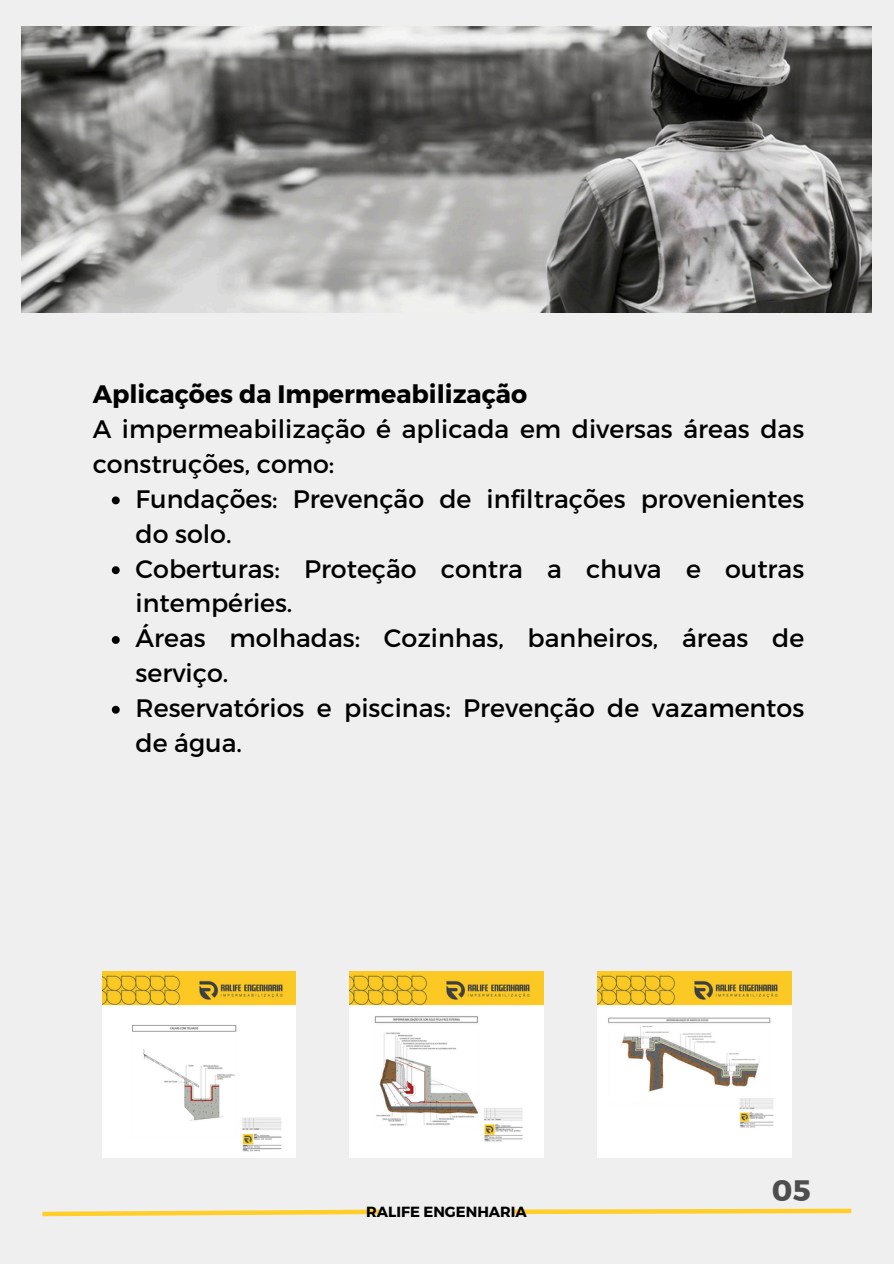
<style>
.page{position:relative;width:894px;height:1264px;background:#fff}
.page>*{position:absolute;margin:0;border:0;box-sizing:border-box;transform-origin:0 0}
.t1{font:29.4px "Kief Montaser Bold";color:#4d4d4d}
.t2{font:25.2px/34.8px "Montserrat";color:#000}
.t3{font:700 14.7px "Montserrat";color:#000}
.s1{font-weight:700}
</style>
<div class="page">
<div style="left:0;top:0;width:893px;height:1263px;background:#efefef"></div>
<img style="left:102px;top:971px;width:194px;height:186px">
<svg style="left:112px;top:496px;width:8px;height:8px"></svg>
<svg style="left:112px;top:566px;width:8px;height:8px"></svg>
<svg style="left:112px;top:636px;width:8px;height:8px"></svg>
<svg style="left:112px;top:705px;width:8px;height:8px"></svg>
<img style="left:22px;top:27px;width:849px;height:285px">
<img style="left:350px;top:971px;width:193px;height:186px">
<img style="left:597px;top:971px;width:194px;height:186px">
<svg style="left:42px;top:1209px;width:338px;height:8px"></svg>
<svg style="left:514px;top:1208px;width:338px;height:7px"></svg>
<h1 class="t2" style="left:93px;top:375px;width:713px"><span class="s1">Aplicações da Impermeabilização<br></span>A impermeabilização é aplicada em diversas áreas das construções, como:</h1>
<p class="t2" style="left:136px;top:480px;width:670px">Fundações: Prevenção de infiltrações provenientes do solo.</p>
<p class="t2" style="left:136px;top:550px;width:670px">Coberturas: Proteção contra a chuva e outras intempéries.</p>
<p class="t2" style="left:136px;top:619px;width:670px">Áreas molhadas: Cozinhas, banheiros, áreas de serviço.</p>
<p class="t2" style="left:136px;top:689px;width:670px">Reservatórios e piscinas: Prevenção de vazamentos de água.</p>
<p class="t3" style="left:366px;top:1202px;width:162px">RALIFE ENGENHARIA</p>
<p class="t1" style="left:771px;top:1172px;width:41px">05</p>
</div>
